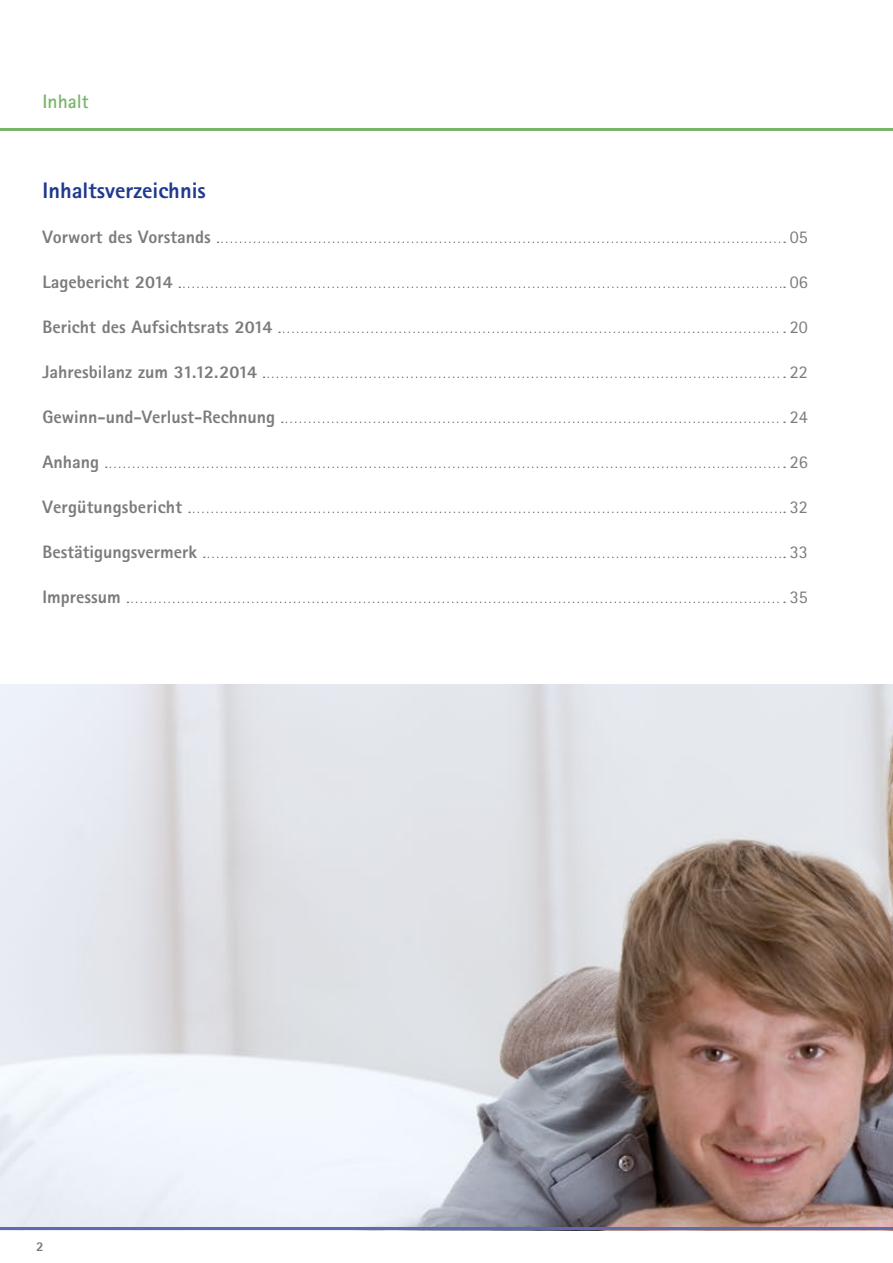
<style>
.page{position:relative;width:893px;height:1263px;background:#fff}
.page>*{position:absolute;margin:0;border:0;box-sizing:border-box;transform-origin:0 0}
.t1{font:800 22.5px "Rotis Sans Serif";color:#1e398f}
.t2{font:700 19.5px "Rotis Sans Serif";color:#78b569}
.t3{font:800 18px "Rotis Sans Serif";color:#7b7b7a}
.t4{font:18px "Rotis Sans Serif";color:#7b7b7a}
.t5{font:800 13.5px "Rotis Sans Serif";color:#7b7b7a}
</style>
<div class="page">
<img style="left:0;top:684px;width:893px;height:543px">
<hr style="left:0;top:128px;width:893px;height:3px;background:#78b569">
<hr style="left:0;top:1227px;width:893px;height:3px;background:#626aaf">
<svg style="left:217px;top:242px;width:568px;height:1px"></svg>
<svg style="left:179px;top:287px;width:606px;height:1px"></svg>
<svg style="left:279px;top:332px;width:506px;height:1px"></svg>
<svg style="left:264px;top:377px;width:521px;height:1px"></svg>
<svg style="left:282px;top:422px;width:503px;height:1px"></svg>
<svg style="left:106px;top:467px;width:679px;height:1px"></svg>
<svg style="left:189px;top:512px;width:596px;height:1px"></svg>
<svg style="left:204px;top:557px;width:581px;height:1px"></svg>
<svg style="left:127px;top:602px;width:658px;height:1px"></svg>
<p class="t2" style="left:43px;top:89px;width:48px">Inhalt</p>
<p class="t1" style="left:43px;top:176px;width:165px">Inhaltsverzeichnis</p>
<p class="t3" style="left:43px;top:225px;width:170px">Vorwort des Vorstands</p>
<p class="t4" style="left:790px;top:226px;width:19px">05</p>
<p class="t3" style="left:43px;top:270px;width:132px">Lagebericht 2014</p>
<p class="t4" style="left:790px;top:271px;width:19px">06</p>
<p class="t3" style="left:43px;top:315px;width:231px">Bericht des Aufsichtsrats 2014</p>
<p class="t4" style="left:790px;top:316px;width:19px">20</p>
<p class="t3" style="left:43px;top:360px;width:216px">Jahresbilanz zum 31.12.2014</p>
<p class="t4" style="left:790px;top:361px;width:19px">22</p>
<p class="t3" style="left:43px;top:405px;width:234px">Gewinn-und-Verlust-Rechnung</p>
<p class="t4" style="left:790px;top:406px;width:19px">24</p>
<p class="t3" style="left:43px;top:450px;width:58px">Anhang</p>
<p class="t4" style="left:790px;top:451px;width:19px">26</p>
<p class="t3" style="left:43px;top:495px;width:141px">Vergütungsbericht</p>
<p class="t4" style="left:790px;top:496px;width:19px">32</p>
<p class="t3" style="left:43px;top:540px;width:156px">Bestätigungsvermerk</p>
<p class="t4" style="left:790px;top:541px;width:19px">33</p>
<p class="t3" style="left:43px;top:585px;width:80px">Impressum</p>
<p class="t4" style="left:790px;top:586px;width:19px">35</p>
<p class="t5" style="left:36px;top:1238px;width:9px">2</p>
</div>
